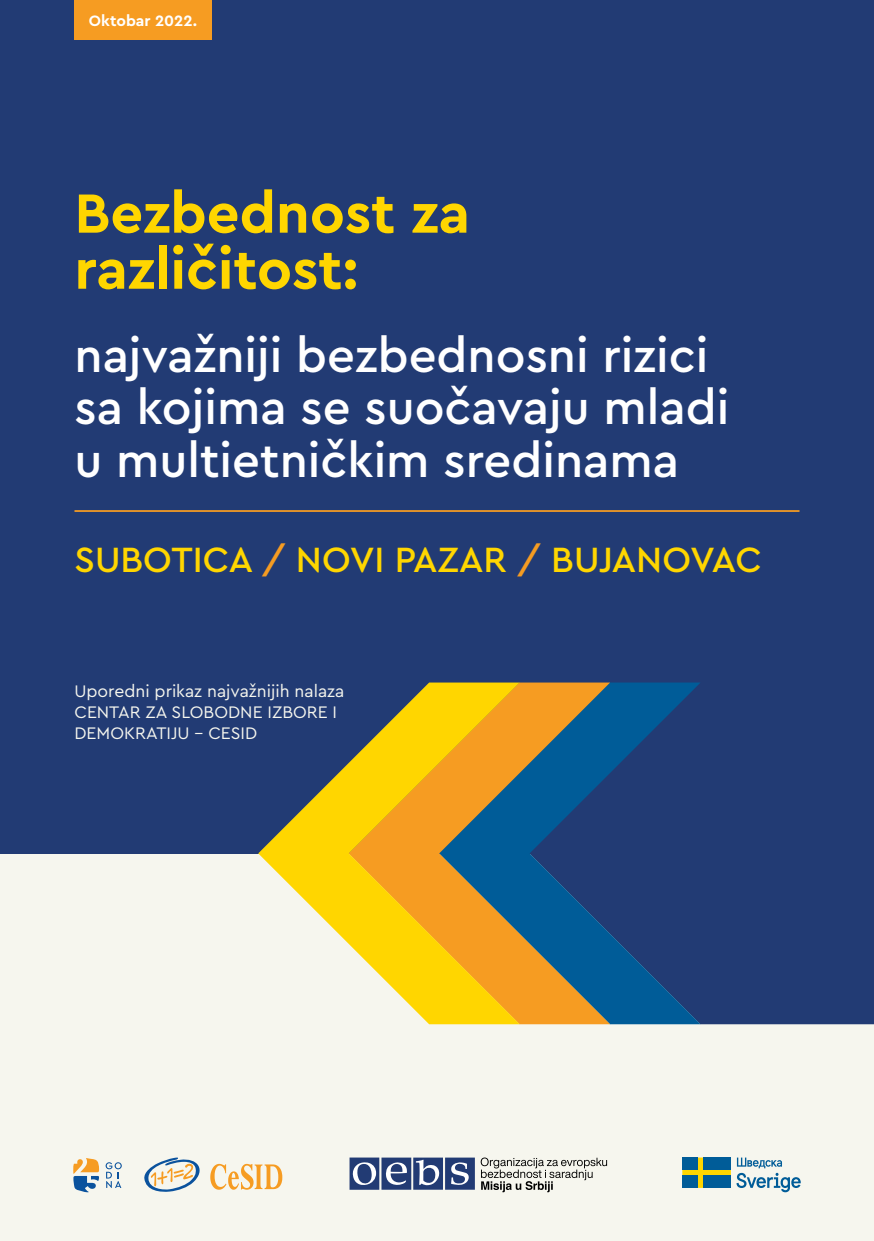
<style>
.page{position:relative;width:874px;height:1241px;background:#fff}
.page>*{position:absolute;margin:0;border:0;box-sizing:border-box;transform-origin:0 0}
.t1{font:700 57.75px/56px "Cera Pro";color:#ffd600}
.t2{font:500 49px/52.5px "Cera Pro";color:#fff}
.t3{font:500 36.75px "Cera Pro";color:#ffd600}
.t4{font:17.5px/21px "Cera Pro";color:#f6f6ee}
.t5{font:700 15.75px "Cera Pro";color:#fff}
.s1{color:#f69c22}
</style>
<div class="page">
<div style="left:0;top:0;width:873px;height:1240px;background:#f6f6ee"></div>
<svg style="left:480px;top:1157px;width:126px;height:34px"></svg>
<svg style="left:349px;top:1157px;width:125px;height:32px;background:#5a6d96"></svg>
<svg style="left:144px;top:1157px;width:138px;height:35px"></svg>
<svg style="left:105px;top:1162px;width:17px;height:25px"></svg>
<svg style="left:73px;top:1158px;width:26px;height:34px"></svg>
<svg style="left:736px;top:1157px;width:64px;height:34px"></svg>
<svg style="left:682px;top:1157px;width:48px;height:30px"></svg>
<div style="left:682px;top:1157px;width:15px;height:12px;background:#005c98"></div>
<div style="left:703px;top:1157px;width:27px;height:12px;background:#005c98"></div>
<div style="left:682px;top:1175px;width:15px;height:12px;background:#005c98"></div>
<div style="left:703px;top:1175px;width:27px;height:12px;background:#005c98"></div>
<div style="left:0;top:0;width:873px;height:853px;background:#223b74"></div>
<hr style="left:74px;top:510px;width:725px;height:2px;background:#f69c22">
<div style="left:700px;top:853px;width:173px;height:171px;background:#223b74"></div>
<svg style="left:610px;top:682px;width:90px;height:342px"></svg>
<svg style="left:519px;top:682px;width:91px;height:342px;background:#4c676f"></svg>
<svg style="left:258px;top:682px;width:261px;height:342px"></svg>
<div style="left:74px;top:0;width:137px;height:40px;background:#f69c22"></div>
<p class="t5" style="left:89px;top:10px;width:110px">Oktobar 2022.</p>
<p class="t1" style="left:74px;top:183px;width:397px">Bezbednost za različitost:</p>
<p class="t2" style="left:74px;top:327px;width:656px">najvažniji bezbednosni rizici sa kojima se suočavaju mladi u multietničkim sredinama</p>
<p class="t3" style="left:74px;top:535px;width:688px">SUBOTICA <span class="s1">/</span> NOVI PAZAR <span class="s1">/</span> BUJANOVAC</p>
<p class="t4" style="left:74px;top:679px;width:271px">Uporedni prikaz najvažnijih nalaza<br>CENTAR ZA SLOBODNE IZBORE I<br>DEMOKRATIJU - CESID</p>
</div>
